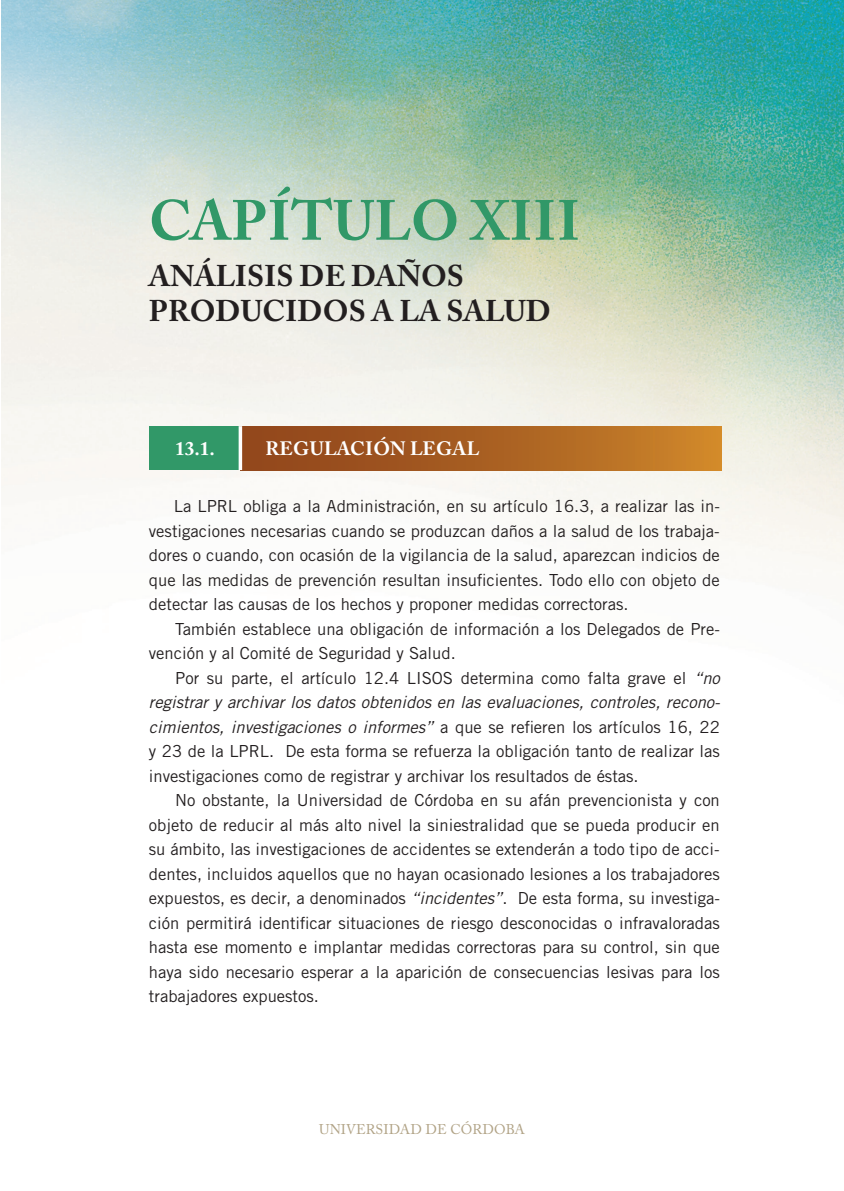
<style>
.page{position:relative;width:844px;height:1191px;background:#fff}
.page>*{position:absolute;margin:0;border:0;box-sizing:border-box;transform-origin:0 0}
.t1{font:700 56px "Adobe Caslon Pro";letter-spacing:.005em;color:#319868}
.t2{font:700 29.75px/35px "Adobe Caslon Pro";color:#231f20}
.t3{font:700 19.25px "Adobe Caslon Pro";letter-spacing:.015em;color:#fff}
.t4{font:16.62px/24.5px "Trade Gothic";color:#231f20;text-align:justify}
.t5{font:14px "Adobe Caslon Pro";letter-spacing:.01em;color:#b1a386}
.s1{font-style:italic}
</style>
<div class="page">
<img style="left:2px;top:0;width:841px;height:570px">
<div style="left:149px;top:426px;width:91px;height:44px;background:#319868"></div>
<div style="left:240px;top:426px;width:481px;height:44px;background:linear-gradient(to right,#8c411b,#cb8329)"></div>
<svg style="left:238px;top:426px;width:4px;height:44px"></svg>
<h1 class="t1" style="left:149px;top:188px;width:432px">CAPÍTULO XIII</h1>
<h2 class="t2" style="left:149px;top:258px;width:403px">ANÁLISIS DE DAÑOS<br>PRODUCIDOS A LA SALUD</h2>
<p class="t3" style="left:175px;top:437px;width:41px">13.1.</p>
<p class="t3" style="left:265px;top:437px;width:216px">REGULACIÓN LEGAL</p>
<p class="t4" style="left:149px;top:494px;width:572px;text-indent:25px">La LPRL obliga a la Administración, en su artículo 16.3, a realizar las in&shy;vestigaciones necesarias cuando se produzcan daños a la salud de los trabaja&shy;dores o cuando, con ocasión de la vigilancia de la salud, aparezcan indicios de que las medidas de prevención resultan insuficientes. Todo ello con objeto de detectar las causas de los hechos y proponer medidas correctoras.</p>
<p class="t4" style="left:149px;top:616px;width:572px;text-indent:26px">También establece una obligación de información a los Delegados de Pre&shy;vención y al Comité de Seguridad y Salud.</p>
<p class="t4" style="left:149px;top:665px;width:572px;text-indent:26px">Por su parte, el artículo 12.4 LISOS determina como falta grave el <span class="s1">“no registrar y archivar los datos obtenidos en las evaluaciones, controles, recono&shy;cimientos, investigaciones o informes”</span> a que se refieren los artículos 16, 22 y 23 de la LPRL. De esta forma se refuerza la obligación tanto de realizar las investigaciones como de registrar y archivar los resultados de éstas.</p>
<p class="t4" style="left:149px;top:788px;width:572px;text-indent:26px">No obstante, la Universidad de Córdoba en su afán prevencionista y con objeto de reducir al más alto nivel la siniestralidad que se pueda producir en su ámbito, las investigaciones de accidentes se extenderán a todo tipo de acci&shy;dentes, incluidos aquellos que no hayan ocasionado lesiones a los trabajadores expuestos, es decir, a denominados <span class="s1">“incidentes”</span>. De esta forma, su investiga&shy;ción permitirá identificar situaciones de riesgo desconocidas o infravaloradas hasta ese momento e implantar medidas correctoras para su control, sin que haya sido necesario esperar a la aparición de consecuencias lesivas para los trabajadores expuestos.</p>
<p class="t5" style="left:319px;top:1121px;width:207px">UNIVERSIDAD DE CÓRDOBA</p>
</div>
